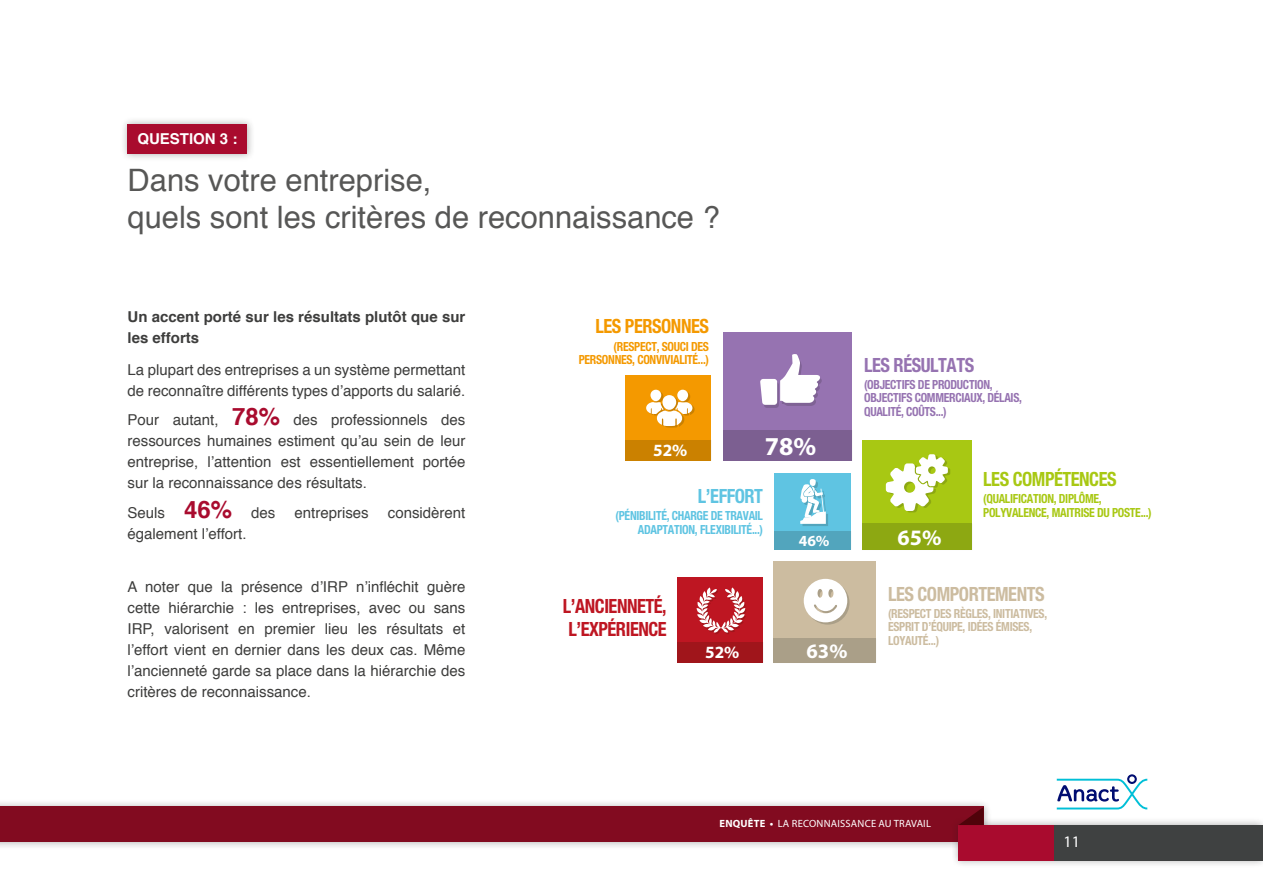
<style>
.page{position:relative;width:1263px;height:893px;background:#fff}
.page>*{position:absolute;margin:0;border:0;box-sizing:border-box;transform-origin:0 0}
.t1{font:30.9px/37px "Helvetica";color:#575756}
.t2{font:700 25.95px "Myriad Pro";color:#fff}
.t3{font:700 22.05px "Myriad Pro";color:#fff}
.t4{font:700 20.55px "Myriad Pro";color:#fff}
.t5{font:700 condensed 19.65px/22.8px "Helvetica Neue";letter-spacing:-.025em;color:#be1622;scale:.93 1}
.t6{font:700 condensed 19.65px "Helvetica Neue";letter-spacing:-.025em;color:#ccbca0;scale:.93 1}
.t7{font:700 condensed 19.65px "Helvetica Neue";letter-spacing:-.025em;color:#a8c813;scale:.93 1}
.t8{font:700 condensed 19.65px "Helvetica Neue";letter-spacing:-.025em;color:#9673b1;scale:.93 1}
.t9{font:700 condensed 19.65px "Helvetica Neue";letter-spacing:-.025em;color:#f49900;scale:.93 1}
.t10{font:700 condensed 19.65px "Helvetica Neue";letter-spacing:-.025em;color:#5fc4e2;scale:.93 1}
.t11{font:700 17.25px "Myriad Pro";color:#fff}
.t12{font:16.2px "Myriad Pro";color:#fff}
.t13{font:700 15.45px "Myriad Pro";color:#fff}
.t14{font:15px/21px "Helvetica";color:#3d3d3c;text-align:justify}
.t15{font:700 15px/21px "Helvetica";color:#3d3d3c}
.t16{font:700 15px "Helvetica";color:#fff}
.t17{font:700 condensed 12.6px/13.4px "Helvetica Neue";letter-spacing:-.025em;color:#9673b1;scale:.93 1}
.t18{font:700 condensed 12.6px/13.4px "Helvetica Neue";letter-spacing:-.025em;color:#ccbca0;scale:.93 1}
.t19{font:700 condensed 12.6px/13.4px "Helvetica Neue";letter-spacing:-.025em;color:#a8c813;scale:.93 1}
.t20{font:700 condensed 12.6px/13.4px "Helvetica Neue";letter-spacing:-.025em;color:#5fc4e2;text-align:right;scale:.93 1}
.t21{font:700 condensed 12.6px/13.4px "Helvetica Neue";letter-spacing:-.025em;color:#f49900;text-align:right;scale:.93 1}
.t22{font:10.5px "Myriad Pro";letter-spacing:.02em;color:#fff}
.s1{font-weight:700;font-size:24px;color:#a90b2e}
.s2{font-weight:700}
</style>
<div class="page">
<div style="left:0;top:799px;width:991px;height:51px;background:#1d1d1b;opacity:.35"></div>
<div style="left:0;top:807px;width:984px;height:35px;background:#820b20"></div>
<div style="left:951px;top:817px;width:312px;height:51px;background:#1d1d1b;opacity:.35"></div>
<div style="left:958px;top:825px;width:303px;height:35px;background:#a90b2e"></div>
<svg style="left:958px;top:807px;width:26px;height:18px"></svg>
<div style="left:1054px;top:825px;width:209px;height:35px;background:#3f4141"></div>
<svg style="left:1057px;top:774px;width:90px;height:35px"></svg>
<div style="left:678px;top:577px;width:85px;height:85px;background:#be1622"></div>
<div style="left:862px;top:441px;width:110px;height:109px;background:#a8c813"></div>
<div style="left:774px;top:473px;width:77px;height:76px;background:#5fc4e2"></div>
<div style="left:774px;top:561px;width:102px;height:102px;background:#ccbca0"></div>
<div style="left:723px;top:333px;width:129px;height:128px;background:#9673b1"></div>
<div style="left:723px;top:430px;width:129px;height:31px;background:#7c5f91"></div>
<div style="left:774px;top:639px;width:102px;height:24px;background:#aa9f88"></div>
<div style="left:626px;top:375px;width:85px;height:85px;background:#f49900"></div>
<div style="left:626px;top:440px;width:85px;height:20px;background:#cb8100"></div>
<div style="left:862px;top:524px;width:110px;height:26px;background:#8da812"></div>
<svg style="left:646px;top:391px;width:49px;height:37px"></svg>
<div style="left:677px;top:390px;width:11px;height:11px;background:#fff;border-radius:50%"></div>
<div style="left:650px;top:390px;width:11px;height:11px;background:#fff;border-radius:50%"></div>
<div style="left:678px;top:642px;width:85px;height:20px;background:#a0151b"></div>
<svg style="left:760px;top:354px;width:62px;height:54px"></svg>
<svg style="left:886px;top:454px;width:64px;height:58px"></svg>
<svg style="left:804px;top:579px;width:45px;height:46px"></svg>
<svg style="left:774px;top:479px;width:77px;height:70px"></svg>
<svg style="left:697px;top:587px;width:49px;height:47px"></svg>
<div style="left:120px;top:117px;width:135px;height:45px;background:#1d1d1b;opacity:.35"></div>
<div style="left:128px;top:125px;width:119px;height:29px;background:#a90b2e"></div>
<p class="t16" style="left:137px;top:127px;width:102px">QUESTION 3 :</p>
<h1 class="t1" style="left:128px;top:163px;width:594px">Dans votre entreprise,<br>quels sont les critères de reconnaissance ?</h1>
<p class="t15" style="left:128px;top:306px;width:339px">Un accent porté sur les résultats plutôt que sur les efforts</p>
<p class="t14" style="left:128px;top:359px;width:339px">La plupart des entreprises a un système permettant de reconnaître différents types d’apports du salarié.</p>
<p class="t14" style="left:128px;top:410px;width:339px">Pour autant, <span class="s1">78%</span> des professionnels des ressources humaines estiment qu’au sein de leur entreprise, l’attention est essentiellement portée sur la reconnaissance des résultats.</p>
<p class="t14" style="left:128px;top:502px;width:106px">Seuls <span class="s1">46%</span></p>
<p class="t14" style="left:251px;top:502px;width:26px">des</p>
<p class="t14" style="left:295px;top:502px;width:76px">entreprises</p>
<p class="t14" style="left:388px;top:502px;width:79px">considèrent</p>
<p class="t14" style="left:128px;top:523px;width:120px">également l’effort.</p>
<p class="t14" style="left:128px;top:577px;width:339px">A noter que la présence d’IRP n’infléchit guère cette hiérarchie : les entreprises, avec ou sans IRP, valorisent en premier lieu les résultats et l’effort vient en dernier dans les deux cas. Même l’ancienneté garde sa place dans la hiérarchie des critères de reconnaissance.</p>
<h3 class="t9" style="left:595px;top:310px;width:124px">LES PERSONNES</h3>
<p class="t21" style="left:579px;top:338px;width:142px">(RESPECT, SOUCI DES<br>PERSONNES, CONVIVIALITÉ...)</p>
<p class="t11" style="left:653px;top:439px;width:36px">52%</p>
<h2 class="t2" style="left:765px;top:429px;width:53px">78%</h2>
<h3 class="t10" style="left:698px;top:480px;width:72px">L’EFFORT</h3>
<p class="t20" style="left:616px;top:508px;width:160px">(PÉNIBILITÉ, CHARGE DE TRAVAIL<br>ADAPTATION, FLEXIBILITÉ...)</p>
<h3 class="t5" style="left:563px;top:594px;width:113px">L’ANCIENNETÉ,<br>L’EXPÉRIENCE</h3>
<p class="t11" style="left:705px;top:641px;width:36px">52%</p>
<p class="t13" style="left:799px;top:531px;width:32px">46%</p>
<h3 class="t4" style="left:806px;top:638px;width:42px">63%</h3>
<h3 class="t8" style="left:864px;top:349px;width:120px">LES RÉSULTATS</h3>
<p class="t17" style="left:864px;top:377px;width:171px">(OBJECTIFS DE PRODUCTION,<br>OBJECTIFS COMMERCIAUX, DÉLAIS,<br>QUALITÉ, COÛTS...)</p>
<h3 class="t3" style="left:897px;top:523px;width:45px">65%</h3>
<h3 class="t7" style="left:983px;top:463px;width:145px">LES COMPÉTENCES</h3>
<p class="t19" style="left:983px;top:491px;width:183px">(QUALIFICATION, DIPLÔME,<br>POLYVALENCE, MAITRISE DU POSTE...)</p>
<h3 class="t6" style="left:888px;top:578px;width:170px">LES COMPORTEMENTS</h3>
<p class="t18" style="left:888px;top:606px;width:173px">(RESPECT DES RÈGLES, INITIATIVES,<br>ESPRIT D’ÉQUIPE, IDÉES ÉMISES,<br>LOYAUTÉ...)</p>
<p class="t22" style="left:719px;top:817px;width:213px"><span class="s2">ENQUÊTE •</span> LA RECONNAISSANCE AU TRAVAIL</p>
<p class="t12" style="left:1063px;top:831px;width:18px">11</p>
</div>
